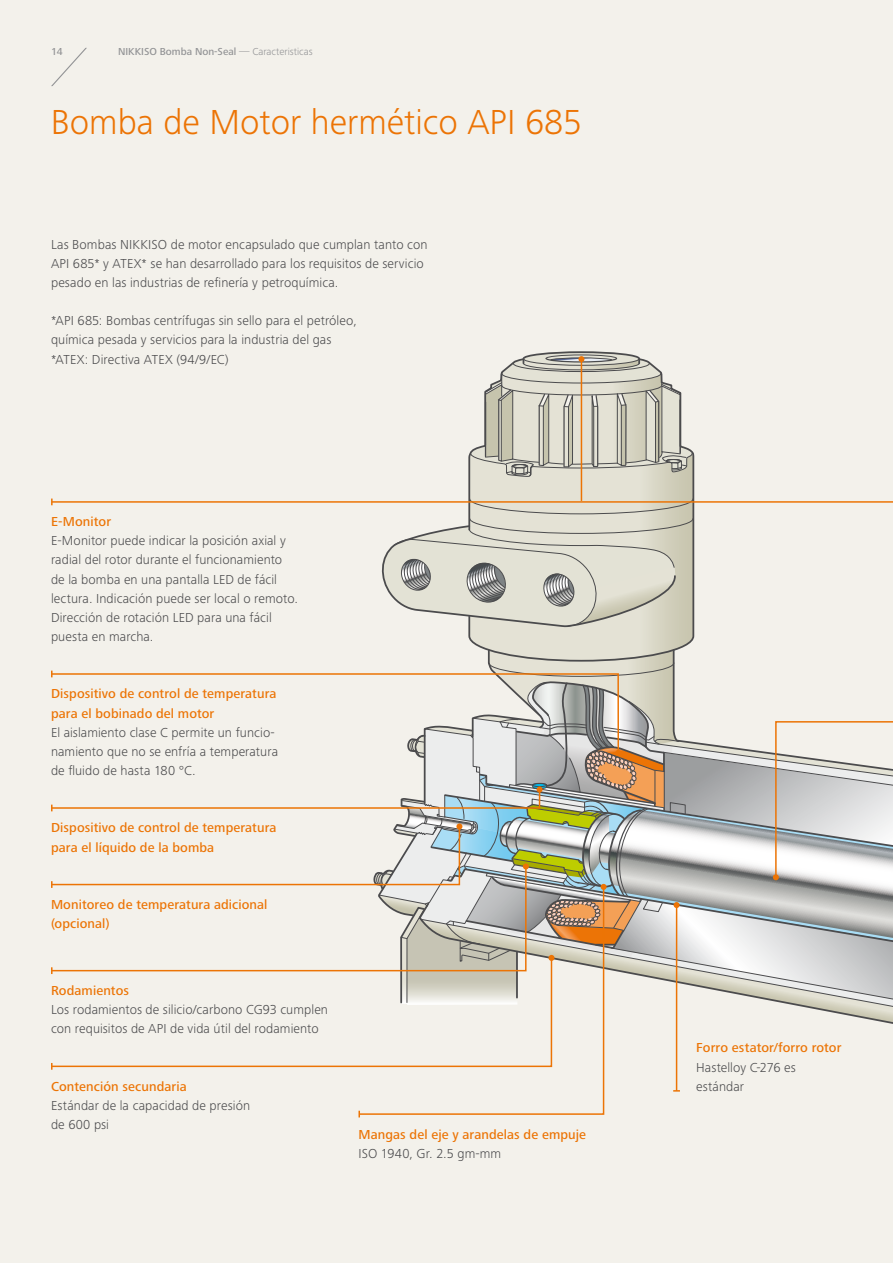
<style>
.page{position:relative;width:893px;height:1263px;background:#f3f1eb}
.page>*{position:absolute;margin:0;border:0;box-sizing:border-box;transform-origin:0 0}
.t1{font:300 36px "Frutiger Next LTW1 G";color:#ec7405}
.t2{font:300 13.5px/19.2px "Frutiger Next LTW1 G";letter-spacing:.005em;color:#4b4b4d}
.t3{font:500 13.5px/19.2px "Frutiger Next LTW1 G";letter-spacing:.01em;color:#ec7405}
.t4{font:500 10.5px "Frutiger Next LTW1 G";color:#929395}
.s1{font-weight:300}
</style>
<div class="page">
<svg style="left:468px;top:503px;width:227px;height:145px"></svg>
<svg style="left:675px;top:1005px;width:218px;height:52px"></svg>
<svg style="left:51px;top:47px;width:36px;height:40px"></svg>
<svg style="left:53px;top:454px;width:840px;height:49px"></svg>
<svg style="left:51px;top:498px;width:2px;height:7px"></svg>
<svg style="left:53px;top:1065px;width:305px;height:3px"></svg>
<svg style="left:51px;top:1063px;width:2px;height:7px"></svg>
<svg style="left:358px;top:1005px;width:247px;height:110px"></svg>
<svg style="left:358px;top:1111px;width:2px;height:6px"></svg>
<hr style="left:676px;top:905px;width:1px;height:186px;background:#ec7405">
<svg style="left:51px;top:648px;width:842px;height:357px"></svg>
<svg style="left:377px;top:351px;width:317px;height:277px"></svg>
<p class="t4" style="left:51px;top:46px;width:13px">14</p>
<p class="t4" style="left:118px;top:46px;width:196px">NIKKISO Bomba Non-Seal <span class="s1">— Caracteristicas</span></p>
<h1 class="t1" style="left:51px;top:101px;width:533px">Bomba de Motor hermético API 685</h1>
<p class="t2" style="left:51px;top:235px;width:378px">Las Bombas NIKKISO de motor encapsulado que cumplan tanto con<br>API 685* y ATEX* se han desarrollado para los requisitos de servicio pesado en las industrias de refinería y petroquímica.</p>
<p class="t2" style="left:51px;top:311px;width:307px">*API 685: Bombas centrífugas sin sello para el petróleo, química pesada y servicios para la industria del gas *ATEX: Directiva ATEX (94/9/EC)</p>
<p class="t3" style="left:51px;top:512px;width:62px">E-Monitor</p>
<p class="t2" style="left:51px;top:531px;width:249px">E-Monitor puede indicar la posición axial y radial del rotor durante el funcionamiento de la bomba en una pantalla LED de fácil lectura. Indicación puede ser local o remoto.<br>Dirección de rotación LED para una fácil puesta en marcha.</p>
<p class="t3" style="left:51px;top:685px;width:227px">Dispositivo de control de temperatura para el bobinado del motor</p>
<p class="t2" style="left:51px;top:723px;width:229px">El aislamiento clase C permite un funcio&shy;namiento que no se enfría a temperatura de fluido de hasta 180 °C.</p>
<p class="t3" style="left:51px;top:819px;width:227px">Dispositivo de control de temperatura para el líquido de la bomba</p>
<p class="t3" style="left:51px;top:895px;width:218px">Monitoreo de temperatura adicional (opcional)</p>
<p class="t3" style="left:51px;top:981px;width:79px">Rodamientos</p>
<p class="t2" style="left:51px;top:1000px;width:279px">Los rodamientos de silicio/carbono CG93 cumplen con requisitos de API de vida útil del rodamiento</p>
<p class="t3" style="left:51px;top:1077px;width:137px">Contención secundaria</p>
<p class="t2" style="left:51px;top:1096px;width:201px">Estándar de la capacidad de presión de 600 psi</p>
<p class="t3" style="left:358px;top:1125px;width:229px">Mangas del eje y arandelas de empuje</p>
<p class="t2" style="left:358px;top:1143px;width:144px">ISO 1940, Gr. 2.5 gm-mm</p>
<p class="t3" style="left:696px;top:1039px;width:147px">Forro estator/forro rotor</p>
<p class="t2" style="left:696px;top:1057px;width:101px">Hastelloy C-276 es estándar</p>
</div>
